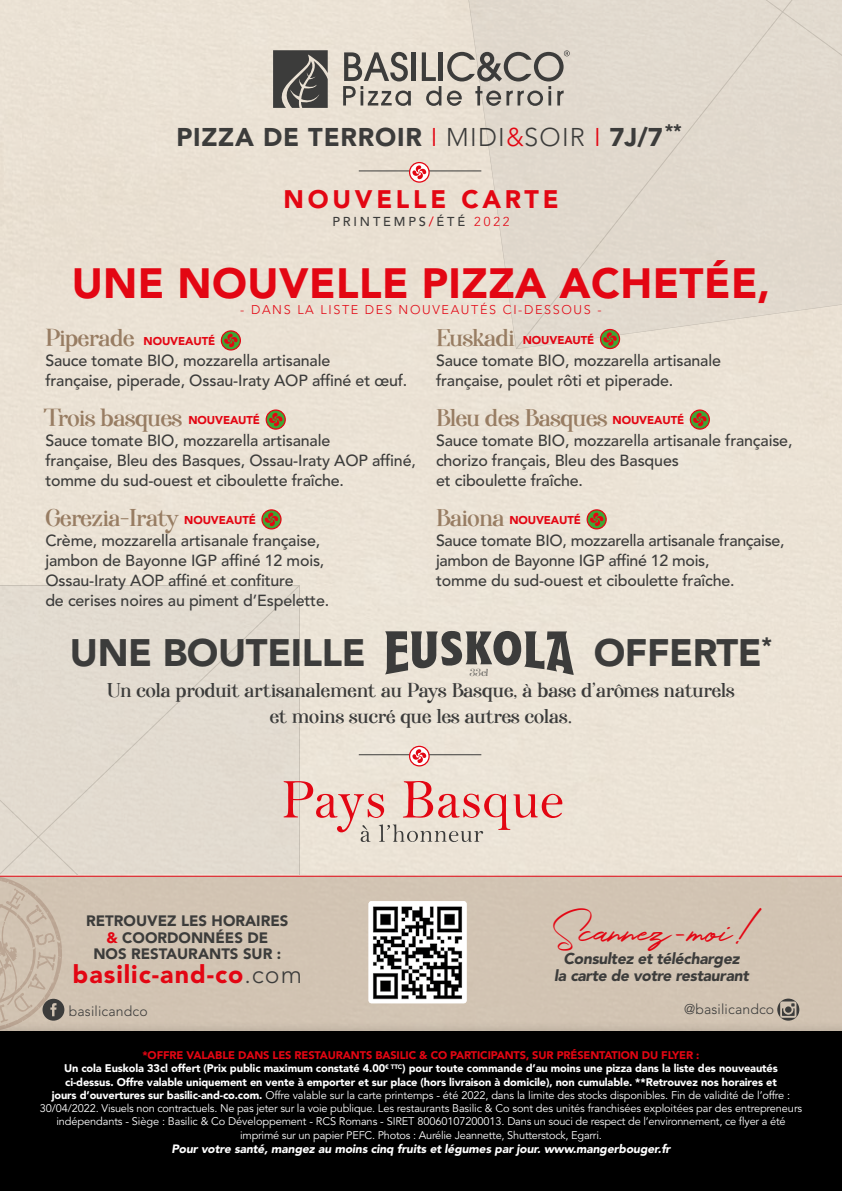
<style>
.page{position:relative;width:842px;height:1191px;background:#fff}
.page>*{position:absolute;margin:0;border:0;box-sizing:border-box;transform-origin:0 0}
.t1{font:56.2px "Bell";color:#e30613}
.t2{font:45.2px "Holland";letter-spacing:-.01em;color:#e30613}
.t3{font:900 42px "Avenir LT Std";letter-spacing:.01em;color:#e30613}
.t4{font:900 38px "Avenir LT Std";letter-spacing:-.01em;color:#3c3c3b}
.t5{font:900 25.4px "Avenir LT Std";letter-spacing:.03em;color:#3c3c3b}
.t6{font:900 25.2px "Avenir LT Std";letter-spacing:.15em;color:#e30613}
.t7{font:900 25px "Avenir LT Std";letter-spacing:.04em;color:#e30613}
.t8{font:24px "Afterglow";letter-spacing:-.01em;color:#987d63}
.t9{font:19.8px/26px "Afterglow";letter-spacing:.01em;color:#3c3c3b;text-align:center}
.t10{font:500 16px/20px "Avenir LT Std";letter-spacing:-.01em;color:#3c3c3b}
.t11{font:900 15.6px/17.4px "Avenir LT Std";color:#3c3c3b;text-align:center}
.t12{font:900 15px/16.6px "Avenir LT Std";color:#3c3c3b;text-align:center}
.t13{font:300 14px "Avenir LT Std";letter-spacing:.01em;color:#3c3c3b}
.t14{font:500 12.8px "Avenir LT Std";letter-spacing:.22em;color:#3c3c3b}
.t15{font:300 12.6px "Avenir LT Std";letter-spacing:.13em;color:#e30613}
.t16{font:900 12px "Avenir LT Std";color:#fff}
.t17{font:900 11.4px "Avenir LT Std";letter-spacing:-.01em;color:#e30613}
.t18{font:11px/13.2px "Avenir LT Std";letter-spacing:-.01em;color:#fff;text-align:center}
.t19{font:10px "Afterglow";color:#3c3c3b}
.s1{font-weight:300;color:#e30613}
.s2{font-weight:300}
.s3{color:#e30613}
.s4{font-weight:300;color:#3c3c3b}
.s5{font-weight:900;color:#e30613}
.s6{font-weight:900}
</style>
<div class="page">
<div style="left:0;top:0;width:842px;height:875px;background:#ebe2d5"></div>
<div style="left:0;top:585px;width:300px;height:289px;background:#e2dbd0"></div>
<svg style="left:462px;top:0;width:380px;height:349px;background:#e1d9cd"></svg>
<div style="left:0;top:876px;width:842px;height:315px;background:#d2c3b3"></div>
<hr style="left:0;top:875px;width:842px;height:1px;background:#e30613">
<svg style="left:273px;top:50px;width:55px;height:58px;background:#575653"></svg>
<hr style="left:412px;top:52px;width:4px;height:29px;background:#3c3c3b">
<hr style="left:439px;top:52px;width:4px;height:29px;background:#3c3c3b">
<svg style="left:343px;top:52px;width:68px;height:54px;background:#ada89f"></svg>
<svg style="left:422px;top:52px;width:19px;height:54px"></svg>
<svg style="left:447px;top:50px;width:123px;height:56px;background:#b6b0a7"></svg>
<svg style="left:385px;top:630px;width:189px;height:45px;background:#97938b"></svg>
<svg style="left:361px;top:824px;width:122px;height:18px;background:#cbc5ba"></svg>
<hr style="left:359px;top:170px;width:122px;height:1px;background:#3c3c3b">
<svg style="left:410px;top:163px;width:19px;height:19px"></svg>
<div style="left:409px;top:162px;width:21px;height:21px;border:1px solid #e30613;border-radius:50%"></div>
<svg style="left:412px;top:165px;width:14px;height:14px"></svg>
<hr style="left:359px;top:754px;width:122px;height:1px;background:#3c3c3b">
<svg style="left:410px;top:746px;width:19px;height:20px"></svg>
<div style="left:409px;top:745px;width:21px;height:21px;border:1px solid #e30613;border-radius:50%"></div>
<svg style="left:412px;top:749px;width:14px;height:14px"></svg>
<img style="left:369px;top:901px;width:98px;height:102px">
<svg style="left:0;top:874px;width:118px;height:146px"></svg>
<svg style="left:221px;top:331px;width:19px;height:19px"></svg>
<div style="left:221px;top:330px;width:20px;height:20px;border:1px solid #e30613;border-radius:50%"></div>
<svg style="left:224px;top:334px;width:14px;height:13px"></svg>
<svg style="left:600px;top:329px;width:19px;height:19px"></svg>
<div style="left:600px;top:329px;width:20px;height:20px;border:1px solid #e30613;border-radius:50%"></div>
<svg style="left:603px;top:332px;width:14px;height:14px"></svg>
<svg style="left:266px;top:410px;width:19px;height:19px"></svg>
<div style="left:266px;top:409px;width:20px;height:21px;border:1px solid #e30613;border-radius:50%"></div>
<svg style="left:269px;top:413px;width:13px;height:13px"></svg>
<svg style="left:587px;top:510px;width:19px;height:19px"></svg>
<div style="left:586px;top:509px;width:21px;height:20px;border:1px solid #e30613;border-radius:50%"></div>
<svg style="left:590px;top:512px;width:13px;height:14px"></svg>
<svg style="left:690px;top:410px;width:19px;height:19px"></svg>
<div style="left:690px;top:409px;width:20px;height:21px;border:1px solid #e30613;border-radius:50%"></div>
<svg style="left:693px;top:413px;width:13px;height:13px"></svg>
<svg style="left:262px;top:510px;width:19px;height:19px"></svg>
<div style="left:261px;top:509px;width:21px;height:20px;border:1px solid #e30613;border-radius:50%"></div>
<svg style="left:265px;top:512px;width:13px;height:14px"></svg>
<div style="left:0;top:1020px;width:842px;height:171px;background:#cbbdad"></div>
<div style="left:0;top:1031px;width:842px;height:160px;background:#000"></div>
<svg style="left:777px;top:998px;width:22px;height:22px"></svg>
<div style="left:785px;top:1006px;width:7px;height:6px;background:#3c3c3b;border-radius:50%"></div>
<h3 class="t5" style="left:176px;top:122px;width:507px">PIZZA DE TERROIR <span class="s1">I</span> <span class="s2">MIDI</span><span class="s1">&amp;</span><span class="s2">SOIR</span> <span class="s1">I</span> 7J/7<sup>**</sup></h3>
<h3 class="t6" style="left:283px;top:183px;width:277px">NOUVELLE CARTE</h3>
<p class="t14" style="left:332px;top:214px;width:179px">PRINTEMPS<span class="s3">/</span>ÉTÉ <span class="s1">2022</span></p>
<h3 class="t3" style="left:72px;top:257px;width:700px">UNE NOUVELLE PIZZA ACHETÉE,</h3>
<p class="t15" style="left:240px;top:302px;width:363px">- DANS LA LISTE DES NOUVEAUTÉS CI-DESSOUS -</p>
<h3 class="t8" style="left:45px;top:324px;width:91px">Piperade</h3>
<h3 class="t10" style="left:45px;top:351px;width:363px">Sauce tomate BIO, mozzarella artisanale<br>française, piperade, Ossau-Iraty AOP affiné et œuf.</h3>
<h3 class="t8" style="left:45px;top:404px;width:138px">Trois basques</h3>
<h3 class="t10" style="left:45px;top:431px;width:372px">Sauce tomate BIO, mozzarella artisanale<br>française, Bleu des Basques, Ossau-Iraty AOP affiné, tomme du sud-ouest et ciboulette fraîche.</h3>
<h3 class="t8" style="left:45px;top:504px;width:134px">Gerezia-Iraty</h3>
<h3 class="t10" style="left:45px;top:531px;width:285px">Crème, mozzarella artisanale française, jambon de Bayonne IGP affiné 12 mois, Ossau-Iraty AOP affiné et confiture<br>de cerises noires au piment d’Espelette.</h3>
<h3 class="t8" style="left:436px;top:324px;width:80px">Euskadi</h3>
<h3 class="t10" style="left:436px;top:351px;width:286px">Sauce tomate BIO, mozzarella artisanale française, poulet rôti et piperade.</h3>
<h3 class="t8" style="left:436px;top:404px;width:173px">Bleu des Basques</h3>
<h3 class="t10" style="left:436px;top:431px;width:358px">Sauce tomate BIO, mozzarella artisanale française, chorizo français, Bleu des Basques<br>et ciboulette fraîche.</h3>
<h3 class="t8" style="left:436px;top:504px;width:70px">Baiona</h3>
<h3 class="t10" style="left:436px;top:531px;width:350px">Sauce tomate BIO, mozzarella artisanale française, jambon de Bayonne IGP affiné 12 mois,<br>tomme du sud-ouest et ciboulette fraîche.</h3>
<p class="t17" style="left:144px;top:334px;width:73px">NOUVEAUTÉ</p>
<p class="t17" style="left:523px;top:333px;width:73px">NOUVEAUTÉ</p>
<p class="t17" style="left:189px;top:413px;width:73px">NOUVEAUTÉ</p>
<p class="t17" style="left:613px;top:413px;width:73px">NOUVEAUTÉ</p>
<p class="t17" style="left:184px;top:513px;width:73px">NOUVEAUTÉ</p>
<p class="t17" style="left:509px;top:513px;width:73px">NOUVEAUTÉ</p>
<h3 class="t4" style="left:70px;top:629px;width:297px">UNE BOUTEILLE</h3>
<h3 class="t4" style="left:594px;top:629px;width:180px">OFFERTE<sup>*</sup></h3>
<h3 class="t9" style="left:107px;top:677px;width:629px">Un cola produit artisanalement au Pays Basque, à base d’arômes naturels et moins sucré que les autres colas.</h3>
<p class="t19" style="left:469px;top:667px;width:23px">33cl</p>
<h1 class="t1" style="left:281px;top:766px;width:284px">Pays Basque</h1>
<h3 class="t12" style="left:86px;top:912px;width:204px">RETROUVEZ LES HORAIRES <span class="s3">&amp;</span> COORDONNÉES DE<br>NOS RESTAURANTS SUR :</h3>
<h3 class="t7" style="left:73px;top:959px;width:231px">basilic-and-co<span class="s4">.com</span></h3>
<p class="t13" style="left:69px;top:1003px;width:80px">basilicandco</p>
<h2 class="t2" style="left:552px;top:897px;width:199px">Scannez-moi!</h2>
<h3 class="t11" style="left:554px;top:950px;width:199px">Consultez et téléchargez la carte de votre restaurant</h3>
<p class="t13" style="left:684px;top:1000px;width:92px">@basilicandco</p>
<p class="t18" style="left:40px;top:1049px;width:764px"><span class="s5">*OFFRE VALABLE DANS LES RESTAURANTS BASILIC &amp; CO PARTICIPANTS, SUR PRÉSENTATION DU FLYER :<br></span><span class="s6">Un cola Euskola 33cl offert (Prix public maximum constaté 4.00</span><sup>€</sup> <sup>TTC</sup><span class="s6">) pour toute commande d’au moins une pizza dans la liste des nouveautés ci-dessus. Offre valable uniquement en vente à emporter et sur place (hors livraison à domicile), non cumulable. **Retrouvez nos horaires et<br>jours d’ouvertures sur basilic-and-co.com.</span> Offre valable sur la carte printemps - été 2022, dans la limite des stocks disponibles. Fin de validité de l’offre :<br>30/04/2022. Visuels non contractuels. Ne pas jeter sur la voie publique. Les restaurants Basilic &amp; Co sont des unités franchisées exploitées par des entrepreneurs indépendants - Siège : Basilic &amp; Co Développement - RCS Romans - SIRET 80060107200013. Dans un souci de respect de l’environnement, ce flyer a été imprimé sur un papier PEFC. Photos : Aurélie Jeannette, Shutterstock, Egarri.</p>
<p class="t16" style="left:171px;top:1141px;width:503px">Pour votre santé, mangez au moins cinq fruits et légumes par jour. www.mangerbouger.fr</p>
</div>
